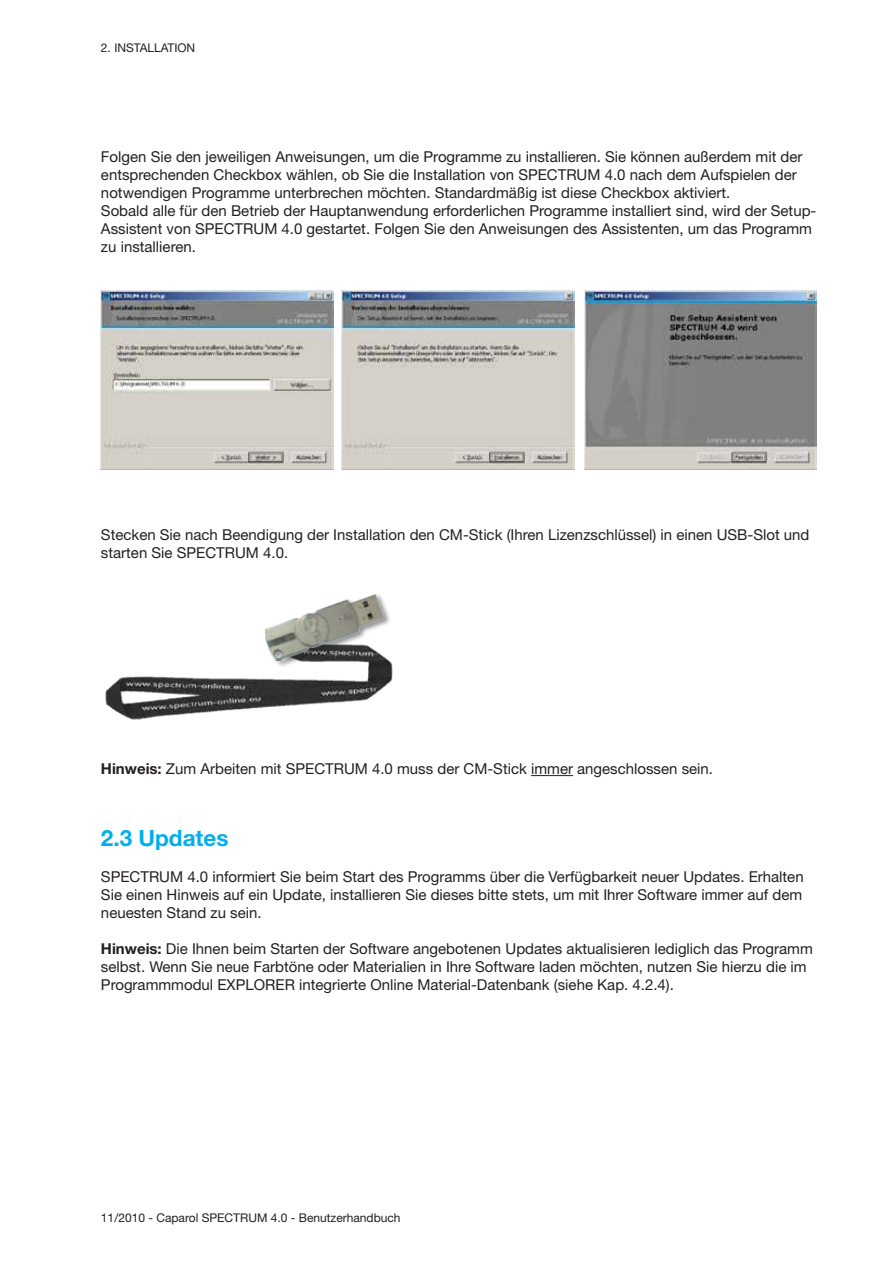
<style>
.page{position:relative;width:893px;height:1263px;background:#fff}
.page>*{position:absolute;margin:0;border:0;box-sizing:border-box;transform-origin:0 0}
.t1{font:700 22.5px "Helvetica Neue LT";color:#00aeef}
.t2{font:15px/18px "Helvetica Neue LT";color:#231f20}
.t3{font:12px "Helvetica Neue LT";color:#231f20}
.s1{font-weight:700}
</style>
<div class="page">
<hr style="left:531px;top:775px;width:42px;height:1px;background:#231f20">
<img style="left:584px;top:290px;width:232px;height:179px">
<img style="left:342px;top:290px;width:232px;height:179px">
<img style="left:101px;top:290px;width:232px;height:179px">
<img style="left:105px;top:665px;width:288px;height:54px">
<div style="left:264px;top:593px;width:128px;height:75px;background:#231f20;opacity:.5"></div>
<img style="left:266px;top:594px;width:118px;height:67px">
<p class="t3" style="left:101px;top:41px;width:96px">2. INSTALLATION</p>
<p class="t2" style="left:101px;top:147px;width:717px">Folgen Sie den jeweiligen Anweisungen, um die Programme zu installieren. Sie können außerdem mit der entsprechenden Checkbox wählen, ob Sie die Installation von SPECTRUM 4.0 nach dem Aufspielen der notwendigen Programme unterbrechen möchten. Standardmäßig ist diese Checkbox aktiviert.<br>Sobald alle für den Betrieb der Hauptanwendung erforderlichen Programme installiert sind, wird der Setup-Assistent von SPECTRUM 4.0 gestartet. Folgen Sie den Anweisungen des Assistenten, um das Programm zu installieren.</p>
<p class="t2" style="left:101px;top:525px;width:710px">Stecken Sie nach Beendigung der Installation den CM-Stick (Ihren Lizenzschlüssel) in einen USB-Slot und starten Sie SPECTRUM 4.0.</p>
<p class="t2" style="left:101px;top:759px;width:614px"><span class="s1">Hinweis:</span> Zum Arbeiten mit SPECTRUM 4.0 muss der CM-Stick immer angeschlossen sein.</p>
<h1 class="t1" style="left:101px;top:824px;width:129px">2.3 Updates</h1>
<p class="t2" style="left:101px;top:867px;width:704px;text-align:justify">SPECTRUM 4.0 informiert Sie beim Start des Programms über die Verfügbarkeit neuer Updates. Erhalten Sie einen Hinweis auf ein Update, installieren Sie dieses bitte stets, um mit Ihrer Software immer auf dem neuesten Stand zu sein.</p>
<p class="t2" style="left:101px;top:939px;width:713px"><span class="s1">Hinweis:</span> Die Ihnen beim Starten der Software angebotenen Updates aktualisieren lediglich das Programm selbst. Wenn Sie neue Farbtöne oder Materialien in Ihre Software laden möchten, nutzen Sie hierzu die im<br>Programmmodul EXPLORER integrierte Online Material-Datenbank (siehe Kap. 4.2.4).</p>
<p class="t3" style="left:101px;top:1210px;width:301px">11/2010 - Caparol SPECTRUM 4.0 - Benutzerhandbuch</p>
</div>
